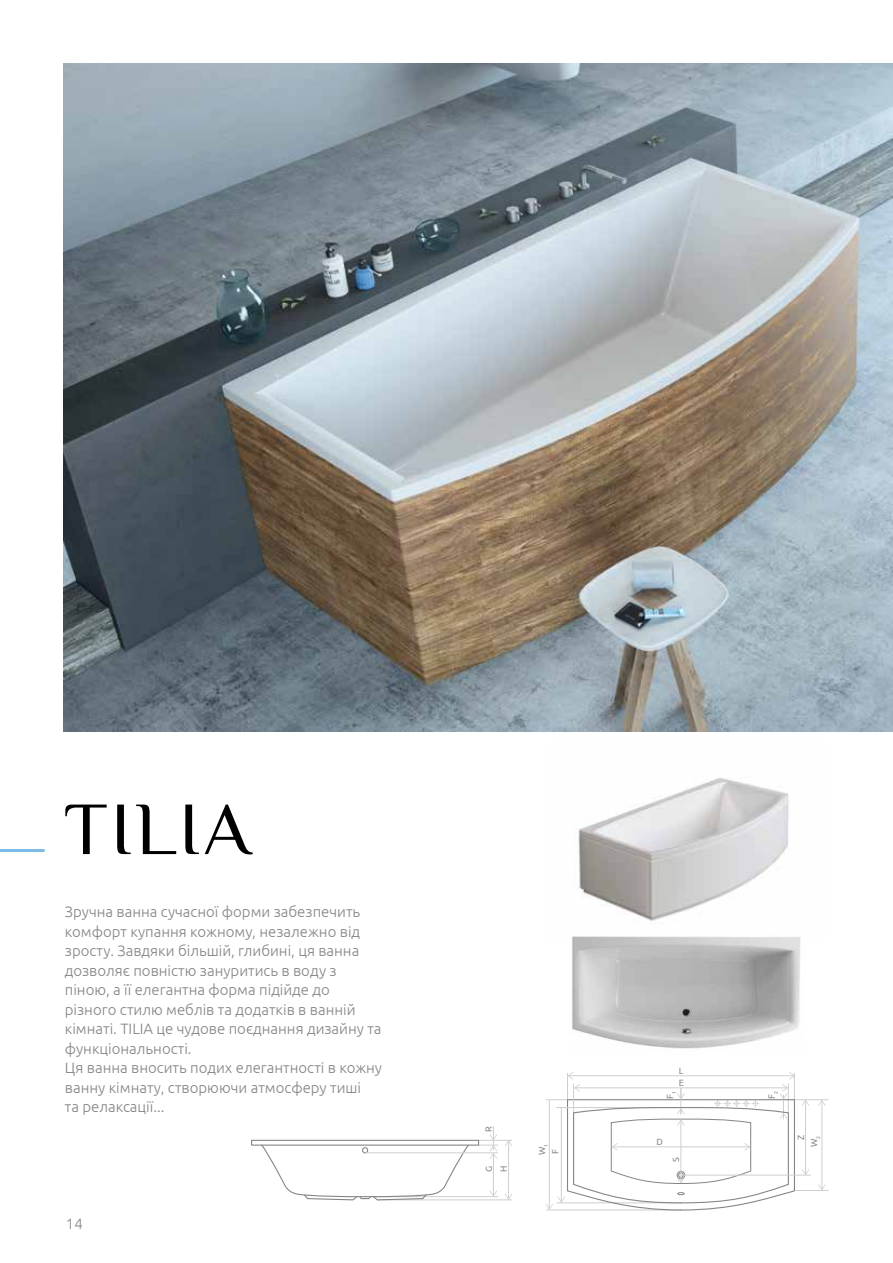
<style>
.page{position:relative;width:893px;height:1263px;background:#fff}
.page>*{position:absolute;margin:0;border:0;box-sizing:border-box;transform-origin:0 0}
.t1{font:75px "Philosopher";letter-spacing:.04em;color:#000}
.t2{font:300 15px/19.5px "Ubuntu";color:#868586}
.t3{font:9px/11.9px "Ubuntu";color:#868586}
</style>
<div class="page">
<img style="left:578px;top:777px;width:211px;height:144px">
<img style="left:64px;top:64px;width:829px;height:667px">
<img style="left:572px;top:936px;width:229px;height:113px">
<hr style="left:794px;top:1099px;width:34px;height:1px;background:#cfcece">
<hr style="left:681px;top:1175px;width:130px;height:1px;background:#cfcece">
<hr style="left:795px;top:1190px;width:33px;height:1px;background:#cfcece">
<hr style="left:805px;top:1100px;width:1px;height:74px;background:#cfcece">
<svg style="left:802px;top:1100px;width:7px;height:6px"></svg>
<svg style="left:802px;top:1169px;width:7px;height:6px"></svg>
<hr style="left:821px;top:1101px;width:1px;height:88px;background:#cfcece">
<svg style="left:818px;top:1100px;width:8px;height:6px"></svg>
<svg style="left:818px;top:1184px;width:8px;height:6px"></svg>
<svg style="left:546px;top:1072px;width:250px;height:139px"></svg>
<hr style="left:370px;top:1196px;width:128px;height:1px;background:#cfcece">
<hr style="left:377px;top:1199px;width:135px;height:1px;background:#cfcece">
<div style="left:251px;top:1140px;width:228px;height:6px;border:1px solid #868586"></div>
<svg style="left:260px;top:1144px;width:210px;height:57px"></svg>
<hr style="left:365px;top:1152px;width:133px;height:1px;background:#cfcece">
<hr style="left:508px;top:1141px;width:1px;height:58px;background:#cfcece">
<svg style="left:505px;top:1194px;width:7px;height:6px"></svg>
<hr style="left:493px;top:1154px;width:1px;height:41px;background:#cfcece">
<svg style="left:490px;top:1190px;width:7px;height:6px"></svg>
<svg style="left:479px;top:1127px;width:33px;height:32px"></svg>
<hr style="left:0;top:849px;width:45px;height:3px;background:#7dbbe8">
<h1 class="t1" style="left:64px;top:790px;width:188px">TILIA</h1>
<p class="t2" style="left:65px;top:902px;width:319px">Зручна ванна сучасної форми забезпечить комфорт купання кожному, незалежно від зросту. Завдяки більшій, глибині, ця ванна дозволяє повністю зануритись в воду з піною, а її елегантна форма підійде до різного стилю меблів та додатків в ванній кімнаті. TILIA це чудове поєднання дизайну та функціональності.<br>Ця ванна вносить подих елегантності в кожну ванну кімнату, створюючи атмосферу тиші<br>та релаксації...</p>
<p class="t2" style="left:66px;top:1213px;width:18px">14</p>
<p class="t3" style="left:482px;top:1132px;width:7px;rotate:-90deg">R</p>
<p class="t3" style="left:481px;top:1172px;width:8px;line-height:14.9px;rotate:-90deg">G<br>H</p>
<p class="t3" style="left:536px;top:1155px;width:13px;rotate:-90deg">W<sub>1</sub></p>
<p class="t3" style="left:549px;top:1154px;width:6px;rotate:-90deg">F</p>
<p class="t3" style="left:679px;top:1065px;width:7px">L<br>E</p>
<p class="t3" style="left:664px;top:1099px;width:9px;rotate:-90deg">F<sub>1</sub></p>
<p class="t3" style="left:765px;top:1098px;width:9px;rotate:-90deg">F<sub>2</sub></p>
<p class="t3" style="left:656px;top:1135px;width:8px">D</p>
<p class="t3" style="left:670px;top:1162px;width:6px;rotate:-90deg">S</p>
<p class="t3" style="left:795px;top:1140px;width:7px;rotate:-90deg">Z</p>
<p class="t3" style="left:808px;top:1147px;width:13px;rotate:-90deg">W<sub>2</sub></p>
</div>
